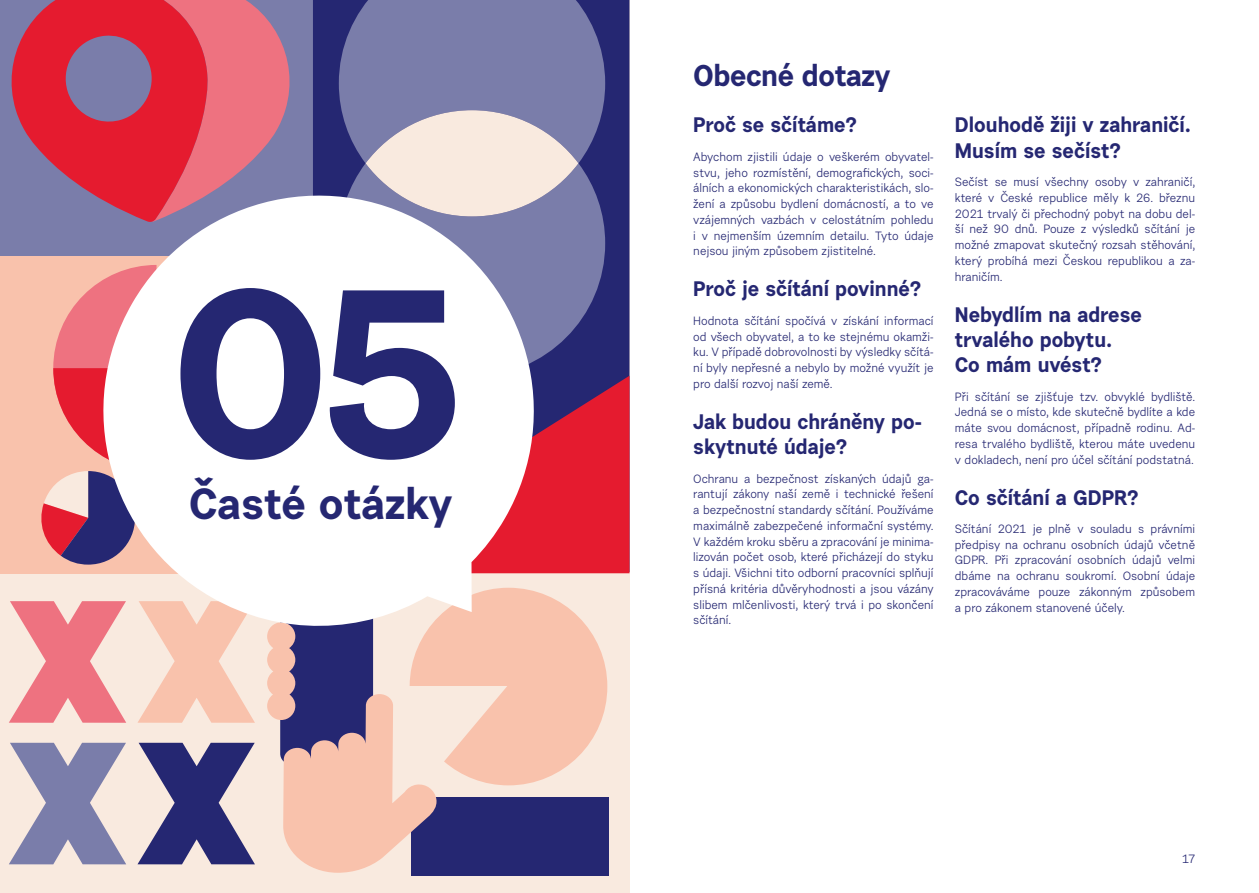
<style>
.page{position:relative;width:1259px;height:893px;background:#fff}
.page>*{position:absolute;margin:0;border:0;box-sizing:border-box;transform-origin:0 0}
.t1{font:700 238.5px "Urban Grotesk Re Bo";color:#252772}
.t2{font:700 43.5px "Urban Grotesk Re Bo";color:#252772}
.t3{font:700 30px "Urban Grotesk Re Bo";letter-spacing:-.015em;color:#252772}
.t4{font:700 21px/25.2px "Urban Grotesk Re Bo";color:#252772}
.t5{font:12px/15.8px "Urban Grotesk Re Bo";color:#252772;text-align:justify}
</style>
<div class="page">
<div style="left:1px;top:572px;width:628px;height:321px;background:#f9eadf"></div>
<div style="left:411px;top:797px;width:197px;height:78px;background:#252772"></div>
<svg style="left:267px;top:605px;width:340px;height:268px"></svg>
<svg style="left:9px;top:601px;width:117px;height:122px"></svg>
<svg style="left:137px;top:637px;width:118px;height:86px"></svg>
<svg style="left:9px;top:743px;width:117px;height:121px"></svg>
<svg style="left:137px;top:743px;width:118px;height:121px"></svg>
<div style="left:0;top:0;width:323px;height:256px;background:#7a7daa"></div>
<svg style="left:208px;top:0;width:82px;height:165px"></svg>
<svg style="left:11px;top:0;width:197px;height:181px;fill:#e51b2f"></svg>
<div style="left:0;top:256px;width:313px;height:317px;background:#f9c2ac"></div>
<div style="left:313px;top:0;width:316px;height:376px;background:#252772"></div>
<svg style="left:41px;top:308px;width:32px;height:254px"></svg>
<svg style="left:564px;top:376px;width:65px;height:197px;background:#d01c35"></svg>
<svg style="left:339px;top:163px;width:266px;height:213px;background:#575a93"></svg>
<svg style="left:339px;top:0;width:266px;height:163px;background:#7275a5"></svg>
<div style="left:365px;top:110px;width:213px;height:106px;background:#f9eadf;border-radius:50%"></div>
<svg style="left:73px;top:165px;width:491px;height:472px;fill:#fff"></svg>
<h1 class="t1" style="left:170px;top:221px;width:295px">05</h1>
<h2 class="t2" style="left:189px;top:476px;width:265px">Časté otázky</h2>
<h3 class="t3" style="left:693px;top:56px;width:199px">Obecné dotazy</h3>
<h3 class="t4" style="left:693px;top:112px;width:165px">Proč se sčítáme?</h3>
<p class="t5" style="left:693px;top:149px;width:242px">Abychom zjistili údaje o veškerém obyvatel&shy;stvu, jeho rozmístění, demografických, soci&shy;álních a ekonomických charakteristikách, slo&shy;žení a způsobu bydlení domácností, a to ve vzájemných vazbách v celostátním pohledu i v nejmenším územním detailu. Tyto údaje nejsou jiným způsobem zjistitelné.</p>
<h3 class="t4" style="left:693px;top:276px;width:229px">Proč je sčítání povinné?</h3>
<p class="t5" style="left:693px;top:313px;width:242px">Hodnota sčítání spočívá v získání informací od všech obyvatel, a to ke stejnému okamži&shy;ku. V případě dobrovolnosti by výsledky sčítá&shy;ní byly nepřesné a nebylo by možné využít je pro další rozvoj naší země.</p>
<h3 class="t4" style="left:693px;top:408px;width:230px">Jak budou chráněny po&shy;skytnuté údaje?</h3>
<p class="t5" style="left:693px;top:470px;width:242px">Ochranu a bezpečnost získaných údajů ga&shy;rantují zákony naší země i technické řešení a bezpečnostní standardy sčítání. Používáme maximálně zabezpečené informační systémy.<br>V každém kroku sběru a zpracování je minima&shy;lizován počet osob, které přicházejí do styku s údaji. Všichni tito odborní pracovníci splňují přísná kritéria důvěryhodnosti a jsou vázány slibem mlčenlivosti, který trvá i po skončení sčítání.</p>
<h3 class="t4" style="left:955px;top:112px;width:238px">Dlouhodě žiji v zahraničí.<br>Musím se sečíst?</h3>
<p class="t5" style="left:955px;top:174px;width:242px">Sečíst se musí všechny osoby v zahraničí, které v České republice měly k 26. březnu 2021 trvalý či přechodný pobyt na dobu del&shy;ší než 90 dnů. Pouze z výsledků sčítání je možné zmapovat skutečný rozsah stěhování, který probíhá mezi Českou republikou a za&shy;hraničím.</p>
<h3 class="t4" style="left:955px;top:301px;width:188px">Nebydlím na adrese trvalého pobytu.<br>Co mám uvést?</h3>
<p class="t5" style="left:955px;top:388px;width:242px">Při sčítání se zjišťuje tzv. obvyklé bydliště.<br>Jedná se o místo, kde skutečně bydlíte a kde máte svou domácnost, případně rodinu. Ad&shy;resa trvalého bydliště, kterou máte uvedenu v dokladech, není pro účel sčítání podstatná.</p>
<h3 class="t4" style="left:955px;top:484px;width:185px">Co sčítání a GDPR?</h3>
<p class="t5" style="left:955px;top:521px;width:242px">Sčítání 2021 je plně v souladu s právními předpisy na ochranu osobních údajů včetně GDPR. Při zpracování osobních údajů velmi dbáme na ochranu soukromí. Osobní údaje zpracováváme pouze zákonným způsobem a pro zákonem stanovené účely.</p>
<p class="t5" style="left:1182px;top:851px;width:14px">17</p>
</div>
